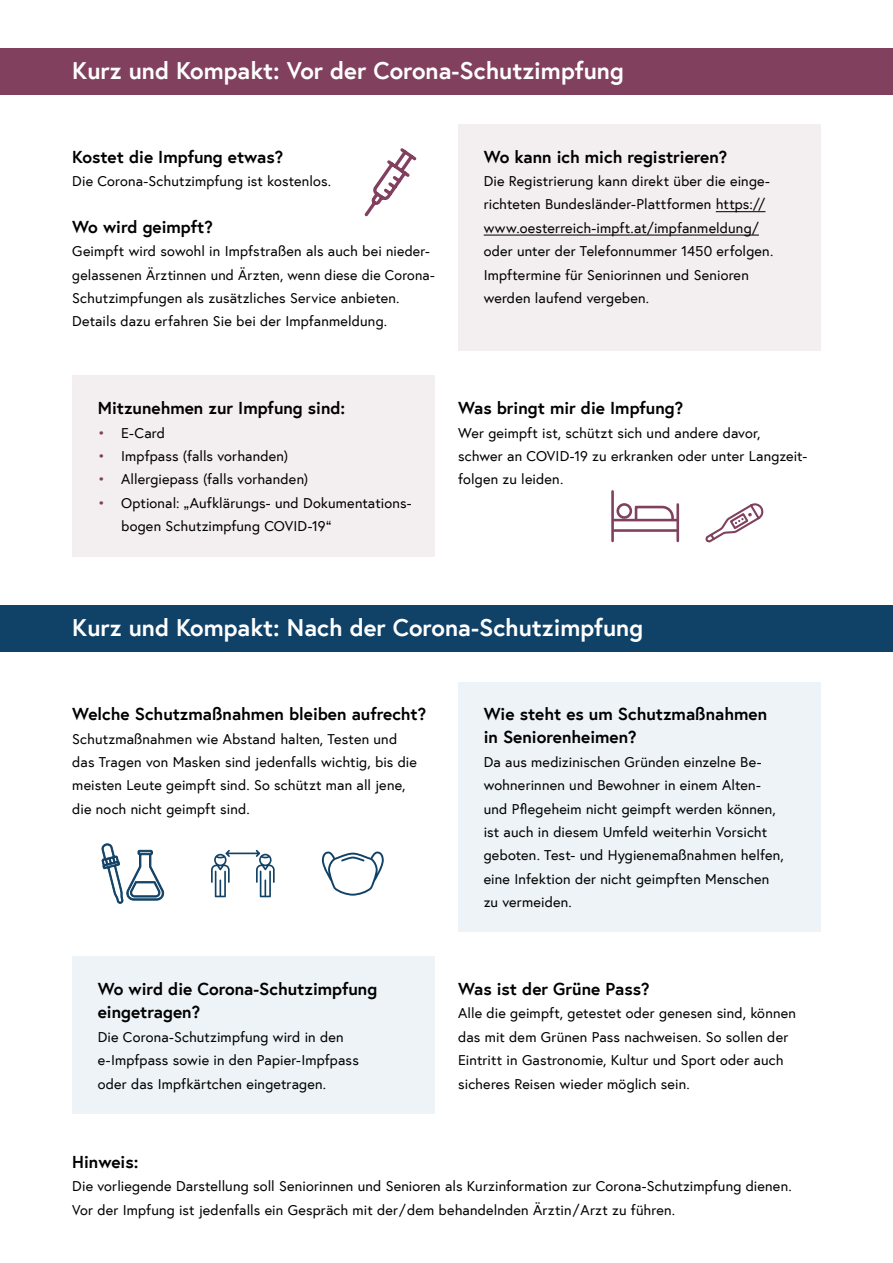
<style>
.page{position:relative;width:893px;height:1263px;background:#fff}
.page>*{position:absolute;margin:0;border:0;box-sizing:border-box;transform-origin:0 0}
.Titelseite_h2_Infoblatt_Untertitel{font:700 24px "Europa Austria";color:#fff}
.h3_Infoblatt_ohne_Nummerierung{font:700 17.25px/23.2px "Europa Austria";color:#000}
.p_ohne_Einzug{font:14.4px/23.4px "Europa Austria";letter-spacing:.01em;color:#000}
.s1{color:#81405e}
</style>
<div class="page">
<div style="left:458px;top:124px;width:363px;height:227px;background:#f0eaed"></div>
<div style="left:72px;top:375px;width:363px;height:182px;background:#f0eaed"></div>
<div style="left:458px;top:682px;width:363px;height:250px;background:#e9f0f5"></div>
<div style="left:72px;top:957px;width:363px;height:157px;background:#e9f0f5"></div>
<div style="left:0;top:605px;width:893px;height:47px;background:#104166"></div>
<hr style="left:716px;top:211px;width:49px;height:1px;background:#000">
<hr style="left:484px;top:235px;width:275px;height:1px;background:#000">
<svg style="left:364px;top:148px;width:53px;height:69px"></svg>
<div style="left:0;top:48px;width:893px;height:47px;background:#81405e"></div>
<svg style="left:322px;top:851px;width:62px;height:45px"></svg>
<svg style="left:211px;top:850px;width:64px;height:47px"></svg>
<svg style="left:101px;top:843px;width:63px;height:61px"></svg>
<svg style="left:615px;top:503px;width:60px;height:19px"></svg>
<hr style="left:611px;top:491px;width:3px;height:50px;background:#81405e">
<hr style="left:676px;top:504px;width:3px;height:37px;background:#81405e">
<hr style="left:613px;top:519px;width:65px;height:2px;background:#81405e">
<hr style="left:613px;top:529px;width:65px;height:3px;background:#81405e">
<svg style="left:705px;top:503px;width:58px;height:40px"></svg>
<h2 class="Titelseite_h2_Infoblatt_Untertitel" style="left:72px;top:54px;width:553px">Kurz und Kompakt: Vor der Corona-Schutzimpfung</h2>
<h3 class="h3_Infoblatt_ohne_Nummerierung" style="left:72px;top:144px;width:213px">Kostet die Impfung etwas?</h3>
<p class="p_ohne_Einzug" style="left:72px;top:169px;width:260px">Die Corona-Schutzimpfung ist kostenlos.</p>
<h3 class="h3_Infoblatt_ohne_Nummerierung" style="left:72px;top:215px;width:142px">Wo wird geimpft?</h3>
<p class="p_ohne_Einzug" style="left:72px;top:239px;width:364px">Geimpft wird sowohl in Impfstraßen als auch bei nieder&shy;gelassenen Ärztinnen und Ärzten, wenn diese die Corona-Schutzimpfungen als zusätzliches Service anbieten.<br>Details dazu erfahren Sie bei der Impfanmeldung.</p>
<h3 class="h3_Infoblatt_ohne_Nummerierung" style="left:484px;top:144px;width:245px">Wo kann ich mich registrieren?</h3>
<p class="p_ohne_Einzug" style="left:484px;top:169px;width:291px">Die Registrierung kann direkt über die einge&shy;richteten Bundesländer-Plattformen https:// www.oesterreich-impft.at/impfanmeldung/ oder unter der Telefonnummer 1450 erfolgen.<br>Impftermine für Seniorinnen und Senioren werden laufend vergeben.</p>
<h3 class="h3_Infoblatt_ohne_Nummerierung" style="left:98px;top:396px;width:249px">Mitzunehmen zur Impfung sind:</h3>
<p class="p_ohne_Einzug" style="left:98px;top:421px;width:69px"><span class="s1">•</span> E-Card</p>
<p class="p_ohne_Einzug" style="left:98px;top:444px;width:192px"><span class="s1">•</span> Impfpass (falls vorhanden)</p>
<p class="p_ohne_Einzug" style="left:98px;top:467px;width:212px"><span class="s1">•</span> Allergiepass (falls vorhanden)</p>
<p class="p_ohne_Einzug" style="left:121px;top:491px;width:292px;text-indent:-23px"><span class="s1">•</span> Optional: „Aufklärungs- und Dokumentations&shy;bogen Schutzimpfung COVID-19“</p>
<h3 class="h3_Infoblatt_ohne_Nummerierung" style="left:458px;top:396px;width:227px">Was bringt mir die Impfung?</h3>
<p class="p_ohne_Einzug" style="left:458px;top:421px;width:351px">Wer geimpft ist, schützt sich und andere davor, schwer an COVID-19 zu erkranken oder unter Langzeit&shy;folgen zu leiden.</p>
<h2 class="Titelseite_h2_Infoblatt_Untertitel" style="left:72px;top:611px;width:572px">Kurz und Kompakt: Nach der Corona-Schutzimpfung</h2>
<h3 class="h3_Infoblatt_ohne_Nummerierung" style="left:72px;top:702px;width:355px">Welche Schutzmaßnahmen bleiben aufrecht?</h3>
<p class="p_ohne_Einzug" style="left:72px;top:726px;width:346px">Schutzmaßnahmen wie Abstand halten, Testen und das Tragen von Masken sind jedenfalls wichtig, bis die meisten Leute geimpft sind. So schützt man all jene,</p>
<p class="p_ohne_Einzug" style="left:72px;top:797px;width:179px">die noch nicht geimpft sind.</p>
<h3 class="h3_Infoblatt_ohne_Nummerierung" style="left:98px;top:977px;width:281px">Wo wird die Corona-Schutzimpfung eingetragen?</h3>
<p class="p_ohne_Einzug" style="left:98px;top:1025px;width:263px">Die Corona-Schutzimpfung wird in den e-Impfpass sowie in den Papier-Impfpass oder das Impfkärtchen eingetragen.</p>
<h3 class="h3_Infoblatt_ohne_Nummerierung" style="left:484px;top:702px;width:285px">Wie steht es um Schutzmaßnahmen in Seniorenheimen?</h3>
<p class="p_ohne_Einzug" style="left:484px;top:750px;width:301px">Da aus medizinischen Gründen einzelne Be&shy;wohnerinnen und Bewohner in einem Alten&shy;und Pflegeheim nicht geimpft werden können, ist auch in diesem Umfeld weiterhin Vorsicht geboten. Test- und Hygienemaßnahmen helfen, eine Infektion der nicht geimpften Menschen zu vermeiden.</p>
<h3 class="h3_Infoblatt_ohne_Nummerierung" style="left:458px;top:977px;width:193px">Was ist der Grüne Pass?</h3>
<p class="p_ohne_Einzug" style="left:458px;top:1001px;width:339px">Alle die geimpft, getestet oder genesen sind, können das mit dem Grünen Pass nachweisen. So sollen der Eintritt in Gastronomie, Kultur und Sport oder auch sicheres Reisen wieder möglich sein.</p>
<h3 class="h3_Infoblatt_ohne_Nummerierung" style="left:72px;top:1150px;width:68px">Hinweis:</h3>
<p class="p_ohne_Einzug" style="left:72px;top:1174px;width:721px">Die vorliegende Darstellung soll Seniorinnen und Senioren als Kurzinformation zur Corona-Schutzimpfung dienen.<br>Vor der Impfung ist jedenfalls ein Gespräch mit der/dem behandelnden Ärztin/Arzt zu führen.</p>
</div>
